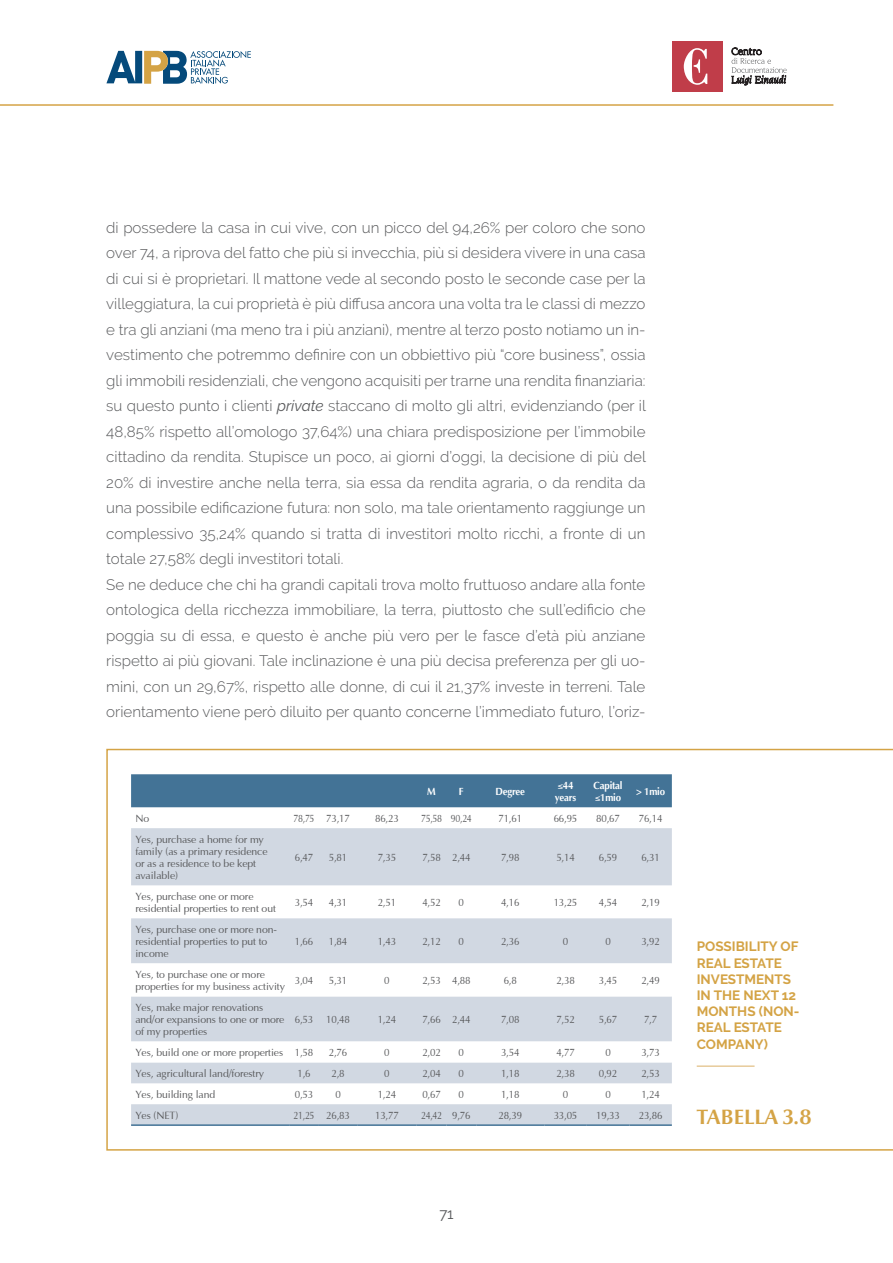
<style>
.page{position:relative;width:893px;height:1263px;background:#fff}
.page>*{position:absolute;margin:0;border:0;box-sizing:border-box;transform-origin:0 0}
.t1{font:700 21px "Optima Nova LT Pro";color:#d4a345}
.t2{font:300 15.15px/25.5px "Raleway";color:#57585a}
.t3{font:15px "Raleway";color:#57585a}
.t4{font:700 13.5px/16.2px "Raleway";color:#d4a345}
.t5{font:10.65px/12.1px "Optima";letter-spacing:-.01em;color:#57585a}
.t6{font:10.65px "Optima";letter-spacing:-.01em;color:#57585a;scale:.92 1}
.t7{font:10.65px "Optima";letter-spacing:-.01em;color:#57585a;scale:.83 1}
.t8{font:700 10.65px/12.1px "Optima";letter-spacing:-.02em;color:#fff;scale:.91 1}
.s1{font-weight:400;font-style:italic}
</style>
<div class="page">
<hr style="left:0;top:104px;width:833px;height:2px;background:#d4a345">
<svg style="left:106px;top:51px;width:145px;height:32px"></svg>
<div style="left:672px;top:41px;width:51px;height:51px;background:#c03d49"></div>
<svg style="left:684px;top:48px;width:23px;height:37px"></svg>
<svg style="left:732px;top:48px;width:55px;height:37px"></svg>
<svg style="left:106px;top:749px;width:787px;height:402px"></svg>
<hr style="left:697px;top:1065px;width:58px;height:2px;background:#e7cb9a">
<div style="left:131px;top:774px;width:541px;height:33px;background:#437396"></div>
<svg style="left:131px;top:828px;width:541px;height:296px;fill:#d1d8e2"></svg>
<svg style="left:131px;top:963px;width:541px;height:99px"></svg>
<hr style="left:131px;top:1124px;width:158px;height:2px;background:#437396">
<hr style="left:289px;top:1124px;width:30px;height:2px;background:#437396">
<hr style="left:319px;top:1124px;width:38px;height:2px;background:#437396">
<hr style="left:357px;top:1124px;width:60px;height:2px;background:#437396">
<hr style="left:417px;top:1124px;width:29px;height:2px;background:#437396">
<hr style="left:446px;top:1124px;width:30px;height:2px;background:#437396">
<hr style="left:476px;top:1124px;width:68px;height:2px;background:#437396">
<hr style="left:544px;top:1124px;width:43px;height:2px;background:#437396">
<hr style="left:587px;top:1124px;width:42px;height:2px;background:#437396">
<hr style="left:629px;top:1124px;width:43px;height:2px;background:#437396">
<p class="t2" style="left:106px;top:214px;width:541px">di possedere la casa in cui vive, con un picco del 94,26% per coloro che sono over 74, a riprova del fatto che più si invecchia, più si desidera vivere in una casa di cui si è proprietari. Il mattone vede al secondo posto le seconde case per la villeggiatura, la cui proprietà è più diffusa ancora una volta tra le classi di mezzo e tra gli anziani (ma meno tra i più anziani), mentre al terzo posto notiamo un in&shy;vestimento che potremmo definire con un obbiettivo più “core business”, ossia gli immobili residenziali, che vengono acquisiti per trarne una rendita finanziaria: su questo punto i clienti <span class="s1">private</span> staccano di molto gli altri, evidenziando (per il 48,85% rispetto all’omologo 37,64%) una chiara predisposizione per l’immobile cittadino da rendita. Stupisce un poco, ai giorni d’oggi, la decisione di più del 20% di investire anche nella terra, sia essa da rendita agraria, o da rendita da una possibile edificazione futura: non solo, ma tale orientamento raggiunge un complessivo 35,24% quando si tratta di investitori molto ricchi, a fronte di un totale 27,58% degli investitori totali.<br>Se ne deduce che chi ha grandi capitali trova molto fruttuoso andare alla fonte ontologica della ricchezza immobiliare, la terra, piuttosto che sull’edificio che poggia su di essa, e questo è anche più vero per le fasce d’età più anziane rispetto ai più giovani. Tale inclinazione è una più decisa preferenza per gli uo&shy;mini, con un 29,67%, rispetto alle donne, di cui il 21,37% investe in terreni. Tale orientamento viene però diluito per quanto concerne l’immediato futuro, l’oriz-</p>
<p class="t8" style="left:427px;top:785px;width:11px">M</p>
<p class="t8" style="left:459px;top:785px;width:7px">F</p>
<p class="t8" style="left:495px;top:785px;width:34px">Degree</p>
<p class="t8" style="left:555px;top:779px;width:25px">≤44 years</p>
<p class="t8" style="left:594px;top:779px;width:33px">Capital ≤1mio</p>
<p class="t8" style="left:636px;top:785px;width:33px">&gt; 1mio</p>
<p class="t5" style="left:135px;top:812px;width:15px">No</p>
<p class="t7" style="left:294px;top:813px;width:69px">78,75 73,17</p>
<p class="t6" style="left:375px;top:813px;width:27px">86,23</p>
<p class="t7" style="left:421px;top:813px;width:63px">75,58 90,24</p>
<p class="t6" style="left:498px;top:813px;width:27px">71,61</p>
<p class="t6" style="left:554px;top:813px;width:27px">66,95</p>
<p class="t6" style="left:596px;top:813px;width:27px">80,67</p>
<p class="t6" style="left:639px;top:813px;width:27px">76,14</p>
<p class="t5" style="left:135px;top:833px;width:134px">Yes, purchase a home for my family (as a primary residence or as a residence to be kept available)</p>
<p class="t6" style="left:295px;top:852px;width:22px">6,47</p>
<p class="t6" style="left:329px;top:852px;width:22px">5,81</p>
<p class="t6" style="left:378px;top:852px;width:22px">7,35</p>
<p class="t6" style="left:422px;top:852px;width:54px">7,58 2,44</p>
<p class="t6" style="left:501px;top:852px;width:22px">7,98</p>
<p class="t6" style="left:556px;top:852px;width:22px">5,14</p>
<p class="t6" style="left:599px;top:852px;width:22px">6,59</p>
<p class="t6" style="left:641px;top:852px;width:22px">6,31</p>
<p class="t5" style="left:135px;top:891px;width:142px">Yes, purchase one or more residential properties to rent out</p>
<p class="t6" style="left:295px;top:897px;width:22px">3,54</p>
<p class="t6" style="left:329px;top:897px;width:22px">4,31</p>
<p class="t6" style="left:378px;top:897px;width:22px">2,51</p>
<p class="t6" style="left:422px;top:897px;width:22px">4,52</p>
<p class="t6" style="left:459px;top:897px;width:7px">0</p>
<p class="t6" style="left:501px;top:897px;width:22px">4,16</p>
<p class="t6" style="left:554px;top:897px;width:27px">13,25</p>
<p class="t6" style="left:599px;top:897px;width:22px">4,54</p>
<p class="t6" style="left:641px;top:897px;width:22px">2,19</p>
<p class="t5" style="left:135px;top:924px;width:143px">Yes, purchase one or more non&shy;residential properties to put to income</p>
<p class="t6" style="left:295px;top:936px;width:22px">1,66</p>
<p class="t6" style="left:329px;top:936px;width:22px">1,84</p>
<p class="t6" style="left:378px;top:936px;width:22px">1,43</p>
<p class="t6" style="left:422px;top:936px;width:22px">2,12</p>
<p class="t6" style="left:459px;top:936px;width:7px">0</p>
<p class="t6" style="left:501px;top:936px;width:22px">2,36</p>
<p class="t6" style="left:563px;top:936px;width:7px">0</p>
<p class="t6" style="left:605px;top:936px;width:7px">0</p>
<p class="t6" style="left:641px;top:936px;width:22px">3,92</p>
<p class="t5" style="left:135px;top:969px;width:151px">Yes, to purchase one or more properties for my business activity</p>
<p class="t6" style="left:295px;top:975px;width:22px">3,04</p>
<p class="t6" style="left:329px;top:975px;width:22px">5,31</p>
<p class="t6" style="left:384px;top:975px;width:7px">0</p>
<p class="t6" style="left:422px;top:975px;width:54px">2,53 4,88</p>
<p class="t6" style="left:504px;top:975px;width:16px">6,8</p>
<p class="t6" style="left:556px;top:975px;width:22px">2,38</p>
<p class="t6" style="left:599px;top:975px;width:22px">3,45</p>
<p class="t6" style="left:641px;top:975px;width:22px">2,49</p>
<p class="t5" style="left:135px;top:1002px;width:151px">Yes, make major renovations and/or expansions to one or more of my properties</p>
<p class="t6" style="left:295px;top:1014px;width:61px">6,53 10,48</p>
<p class="t6" style="left:378px;top:1014px;width:22px">1,24</p>
<p class="t6" style="left:422px;top:1014px;width:54px">7,66 2,44</p>
<p class="t6" style="left:501px;top:1014px;width:22px">7,08</p>
<p class="t6" style="left:556px;top:1014px;width:22px">7,52</p>
<p class="t6" style="left:599px;top:1014px;width:22px">5,67</p>
<p class="t6" style="left:644px;top:1014px;width:16px">7,7</p>
<p class="t5" style="left:135px;top:1047px;width:179px">Yes, build one or more properties 1,58</p>
<p class="t6" style="left:329px;top:1047px;width:22px">2,76</p>
<p class="t6" style="left:384px;top:1047px;width:7px">0</p>
<p class="t6" style="left:422px;top:1047px;width:22px">2,02</p>
<p class="t6" style="left:459px;top:1047px;width:7px">0</p>
<p class="t6" style="left:501px;top:1047px;width:22px">3,54</p>
<p class="t6" style="left:556px;top:1047px;width:22px">4,77</p>
<p class="t6" style="left:605px;top:1047px;width:7px">0</p>
<p class="t6" style="left:641px;top:1047px;width:22px">3,73</p>
<p class="t5" style="left:135px;top:1068px;width:130px">Yes, agricultural land/forestry</p>
<p class="t6" style="left:297px;top:1068px;width:16px">1,6</p>
<p class="t6" style="left:331px;top:1068px;width:16px">2,8</p>
<p class="t6" style="left:384px;top:1068px;width:7px">0</p>
<p class="t6" style="left:422px;top:1068px;width:22px">2,04</p>
<p class="t6" style="left:459px;top:1068px;width:7px">0</p>
<p class="t6" style="left:501px;top:1068px;width:22px">1,18</p>
<p class="t6" style="left:556px;top:1068px;width:22px">2,38</p>
<p class="t6" style="left:599px;top:1068px;width:22px">0,92</p>
<p class="t6" style="left:641px;top:1068px;width:22px">2,53</p>
<p class="t5" style="left:135px;top:1088px;width:81px">Yes, building land</p>
<p class="t6" style="left:295px;top:1089px;width:22px">0,53</p>
<p class="t6" style="left:335px;top:1089px;width:7px">0</p>
<p class="t6" style="left:378px;top:1089px;width:22px">1,24</p>
<p class="t6" style="left:422px;top:1089px;width:22px">0,67</p>
<p class="t6" style="left:459px;top:1089px;width:7px">0</p>
<p class="t6" style="left:501px;top:1089px;width:22px">1,18</p>
<p class="t6" style="left:563px;top:1089px;width:7px">0</p>
<p class="t6" style="left:605px;top:1089px;width:7px">0</p>
<p class="t6" style="left:641px;top:1089px;width:22px">1,24</p>
<p class="t5" style="left:135px;top:1109px;width:44px">Yes (NET)</p>
<p class="t7" style="left:294px;top:1110px;width:69px">21,25 26,83</p>
<p class="t6" style="left:375px;top:1110px;width:27px">13,77</p>
<p class="t7" style="left:421px;top:1110px;width:61px">24,42 9,76</p>
<p class="t6" style="left:498px;top:1110px;width:27px">28,39</p>
<p class="t6" style="left:554px;top:1110px;width:27px">33,05</p>
<p class="t6" style="left:596px;top:1110px;width:27px">19,33</p>
<p class="t6" style="left:639px;top:1110px;width:27px">23,86</p>
<p class="t4" style="left:697px;top:938px;width:104px">POSSIBILITY OF<br>REAL ESTATE<br>INVESTMENTS<br>IN THE NEXT 12<br>MONTHS (NON-<br>REAL ESTATE<br>COMPANY)</p>
<h1 class="t1" style="left:697px;top:1104px;width:117px">TABELLA 3.8</h1>
<p class="t3" style="left:439px;top:1205px;width:16px">71</p>
</div>
